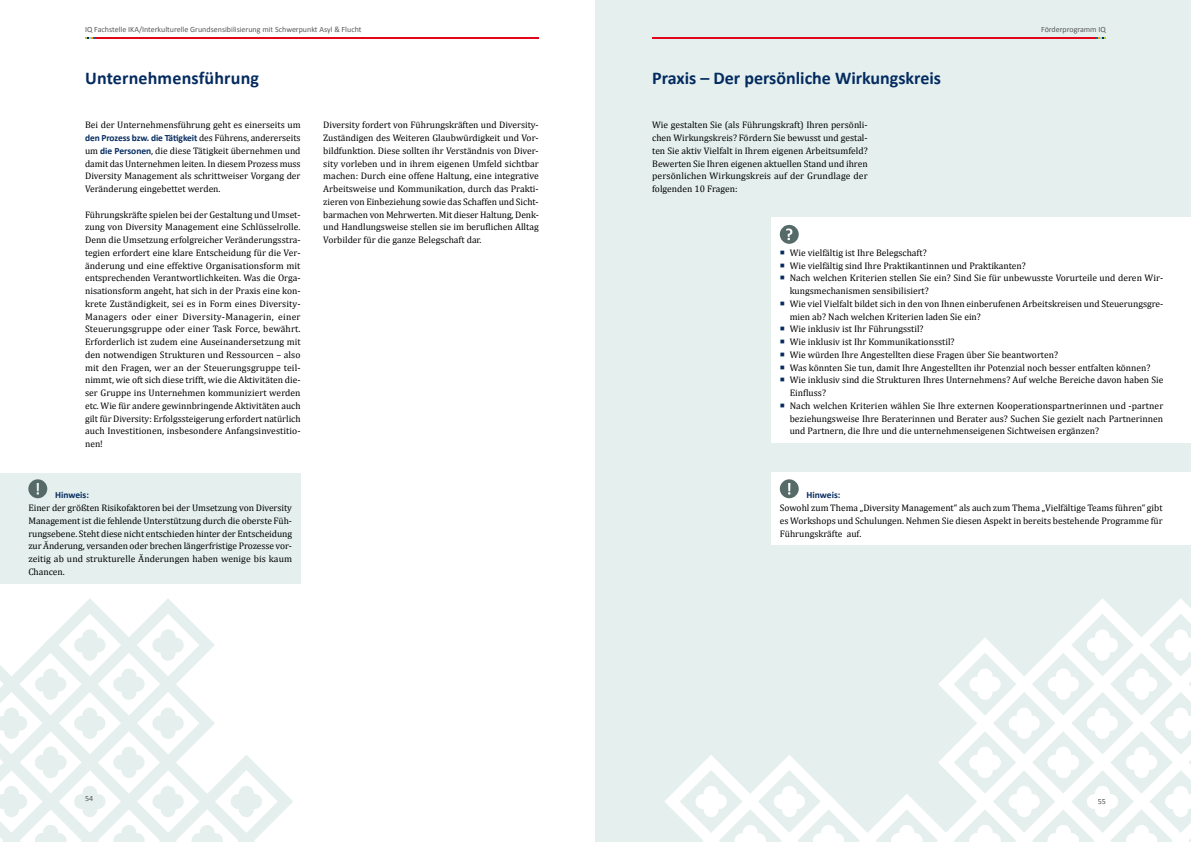
<style>
.page{position:relative;width:1191px;height:842px;background:#fff}
.page>*{position:absolute;margin:0;border:0;box-sizing:border-box;transform-origin:0 0}
.t1{font:700 18px "Calibri";color:#042b60}
.t2{font:9.5px/12.8px "Cambria";color:#000;text-align:justify}
.t3{font:700 9.5px "Calibri";letter-spacing:-.005em;color:#042b60}
.t4{font:8px "Calibri";color:#575756}
.s1{font-family:"Cambria";font-weight:400;color:#000}
.s2{font-family:"Calibri";font-weight:700;color:#042b60}
</style>
<div class="page">
<hr style="left:85px;top:37px;width:454px;height:2px;background:#e3051b">
<svg style="left:85px;top:37px;width:10px;height:2px"></svg>
<div style="left:595px;top:0;width:596px;height:842px;background:#e4efee"></div>
<svg style="left:664px;top:598px;width:527px;height:244px"></svg>
<svg style="left:0;top:598px;width:293px;height:244px"></svg>
<hr style="left:652px;top:37px;width:453px;height:2px;background:#e3051b">
<svg style="left:1096px;top:37px;width:10px;height:2px"></svg>
<div style="left:771px;top:473px;width:420px;height:72px;background:#fff"></div>
<svg style="left:780px;top:479px;width:18px;height:19px"></svg>
<div style="left:0;top:473px;width:300px;height:110px;background:#e4efee"></div>
<svg style="left:28px;top:479px;width:19px;height:19px"></svg>
<div style="left:771px;top:218px;width:420px;height:225px;background:#fff"></div>
<svg style="left:780px;top:225px;width:18px;height:19px"></svg>
<p class="t4" style="left:85px;top:24px;width:278px">IQ Fachstelle IKA/Interkulturelle Grundsensibilisierung mit Schwerpunkt Asyl &amp; Flucht</p>
<h1 class="t1" style="left:85px;top:67px;width:175px">Unternehmensführung</h1>
<h1 class="t1" style="left:652px;top:67px;width:290px">Praxis – Der persönliche Wirkungskreis</h1>
<p class="t4" style="left:1041px;top:24px;width:66px">Förderprogramm IQ</p>
<p class="t2" style="left:85px;top:119px;width:217px">Bei der Unternehmensführung geht es einerseits um</p>
<p class="t3" style="left:85px;top:132px;width:217px">den Prozess bzw. die Tätigkeit <span class="s1">des Führens, andererseits</span></p>
<p class="t2" style="left:85px;top:144px;width:217px">um <span class="s2">die Personen</span>, die diese Tätigkeit übernehmen und damit das Unternehmen leiten. In diesem Prozess muss Diversity Management als schrittweiser Vorgang der Veränderung eingebettet werden.</p>
<p class="t2" style="left:85px;top:208px;width:217px">Führungskräfte spielen bei der Gestaltung und Umset&shy;zung von Diversity Management eine Schlüsselrolle.<br>Denn die Umsetzung erfolgreicher Veränderungsstra&shy;tegien erfordert eine klare Entscheidung für die Ver&shy;änderung und eine effektive Organisationsform mit entsprechenden Verantwortlichkeiten. Was die Orga&shy;nisationsform angeht, hat sich in der Praxis eine kon&shy;krete Zuständigkeit, sei es in Form eines Diversity-Managers oder einer Diversity-Managerin, einer Steuerungsgruppe oder einer Task Force, bewährt.<br>Erforderlich ist zudem eine Auseinandersetzung mit den notwendigen Strukturen und Ressourcen – also mit den Fragen, wer an der Steuerungsgruppe teil&shy;nimmt, wie oft sich diese trifft, wie die Aktivitäten die&shy;ser Gruppe ins Unternehmen kommuniziert werden etc. Wie für andere gewinnbringende Aktivitäten auch gilt für Diversity: Erfolgssteigerung erfordert natürlich auch Investitionen, insbesondere Anfangsinvestitio&shy;nen!</p>
<p class="t3" style="left:55px;top:489px;width:35px">Hinweis:</p>
<p class="t2" style="left:28px;top:501px;width:265px">Einer der größten Risikofaktoren bei der Umsetzung von Diversity Management ist die fehlende Unterstützung durch die oberste Füh&shy;rungsebene. Steht diese nicht entschieden hinter der Entscheidung zur Änderung, versanden oder brechen längerfristige Prozesse vor&shy;zeitig ab und strukturelle Änderungen haben wenige bis kaum Chancen.</p>
<p class="t2" style="left:323px;top:119px;width:217px">Diversity fordert von Führungskräften und Diversity-Zuständigen des Weiteren Glaubwürdigkeit und Vor&shy;bildfunktion. Diese sollten ihr Verständnis von Diver&shy;sity vorleben und in ihrem eigenen Umfeld sichtbar machen: Durch eine offene Haltung, eine integrative Arbeitsweise und Kommunikation, durch das Prakti&shy;zieren von Einbeziehung sowie das Schaffen und Sicht&shy;barmachen von Mehrwerten. Mit dieser Haltung, Denk&shy;und Handlungsweise stellen sie im beruflichen Alltag Vorbilder für die ganze Belegschaft dar.</p>
<p class="t4" style="left:85px;top:793px;width:10px">54</p>
<p class="t2" style="left:652px;top:119px;width:217px">Wie gestalten Sie (als Führungskraft) Ihren persönli&shy;chen Wirkungskreis? Fördern Sie bewusst und gestal&shy;ten Sie aktiv Vielfalt in Ihrem eigenen Arbeitsumfeld?<br>Bewerten Sie Ihren eigenen aktuellen Stand und ihren persönlichen Wirkungskreis auf der Grundlage der folgenden 10 Fragen:</p>
<p class="t2" style="left:789px;top:246px;width:375px;text-align:left">Wie vielfältig ist Ihre Belegschaft?<br>Wie vielfältig sind Ihre Praktikantinnen und Praktikanten?<br>Nach welchen Kriterien stellen Sie ein? Sind Sie für unbewusste Vorurteile und deren Wir&shy;kungsmechanismen sensibilisiert?<br>Wie viel Vielfalt bildet sich in den von Ihnen einberufenen Arbeitskreisen und Steuerungsgre&shy;mien ab? Nach welchen Kriterien laden Sie ein?<br>Wie inklusiv ist Ihr Führungsstil?<br>Wie inklusiv ist Ihr Kommunikationsstil?<br>Wie würden Ihre Angestellten diese Fragen über Sie beantworten?<br>Was könnten Sie tun, damit Ihre Angestellten ihr Potenzial noch besser entfalten können?<br>Wie inklusiv sind die Strukturen Ihres Unternehmens? Auf welche Bereiche davon haben Sie Einfluss?<br>Nach welchen Kriterien wählen Sie Ihre externen Kooperationspartnerinnen und -partner beziehungsweise Ihre Beraterinnen und Berater aus? Suchen Sie gezielt nach Partnerinnen und Partnern, die Ihre und die unternehmenseigenen Sichtweisen ergänzen?</p>
<p class="t3" style="left:806px;top:489px;width:35px">Hinweis:</p>
<p class="t2" style="left:780px;top:501px;width:384px">Sowohl zum Thema „Diversity Management“ als auch zum Thema „Vielfältige Teams führen“ gibt es Workshops und Schulungen. Nehmen Sie diesen Aspekt in bereits bestehende Programme für Führungskräfte auf.</p>
<p class="t4" style="left:1097px;top:797px;width:10px">55</p>
</div>
